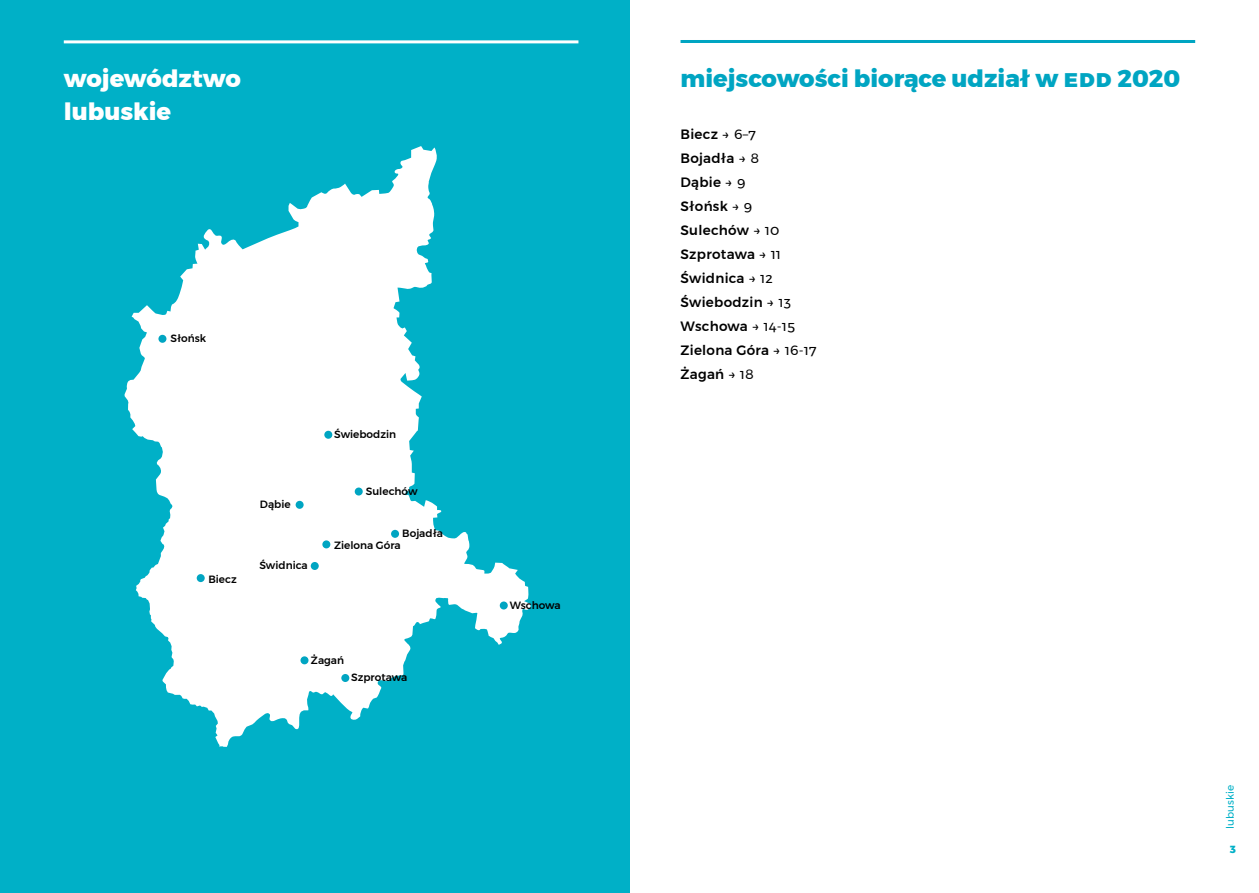
<style>
.page{position:relative;width:1259px;height:893px;background:#fff}
.page>*{position:absolute;margin:0;border:0;box-sizing:border-box;transform-origin:0 0}
.t1{font:800 24px "Montserrat";color:#00a5c2}
.t2{font:800 24px/33px "Montserrat";color:#fff}
.t3{font:500 13.5px/24px "Montserrat";letter-spacing:.02em;color:#000}
.t4{font:500 10.5px "Montserrat";color:#000}
.t5{font:10.5px "Montserrat";color:#00b0c7}
.t6{font:800 10.5px "Montserrat";color:#00b0c7}
.s1{font-weight:400}
</style>
<div class="page">
<hr style="left:680px;top:40px;width:515px;height:3px;background:#00a5c2">
<div style="left:0;top:0;width:629px;height:893px;background:#00b0c7"></div>
<svg style="left:125px;top:146px;width:405px;height:601px;fill:#fff"></svg>
<hr style="left:64px;top:40px;width:514px;height:3px;background:#fff">
<div style="left:355px;top:487px;width:8px;height:8px;background:#00a5c2;border-radius:50%"></div>
<div style="left:324px;top:431px;width:8px;height:8px;background:#00a5c2;border-radius:50%"></div>
<div style="left:322px;top:540px;width:8px;height:8px;background:#00a5c2;border-radius:50%"></div>
<div style="left:197px;top:574px;width:8px;height:8px;background:#00a5c2;border-radius:50%"></div>
<div style="left:391px;top:530px;width:8px;height:8px;background:#00a5c2;border-radius:50%"></div>
<div style="left:300px;top:656px;width:8px;height:8px;background:#00a5c2;border-radius:50%"></div>
<div style="left:341px;top:674px;width:8px;height:8px;background:#00a5c2;border-radius:50%"></div>
<div style="left:311px;top:562px;width:8px;height:8px;background:#00a5c2;border-radius:50%"></div>
<div style="left:500px;top:601px;width:8px;height:8px;background:#00a5c2;border-radius:50%"></div>
<div style="left:296px;top:501px;width:8px;height:8px;background:#00a5c2;border-radius:50%"></div>
<div style="left:158px;top:335px;width:8px;height:8px;background:#00a5c2;border-radius:50%"></div>
<h1 class="t2" style="left:64px;top:62px;width:179px">województwo lubuskie</h1>
<p class="t4" style="left:170px;top:330px;width:37px">Słońsk</p>
<p class="t4" style="left:208px;top:571px;width:30px">Biecz</p>
<p class="t4" style="left:260px;top:496px;width:32px">Dąbie</p>
<p class="t4" style="left:259px;top:557px;width:50px">Świdnica</p>
<p class="t4" style="left:334px;top:426px;width:64px">Świebodzin</p>
<p class="t4" style="left:366px;top:483px;width:53px">Sulechów</p>
<p class="t4" style="left:402px;top:525px;width:42px">Bojadła</p>
<p class="t4" style="left:334px;top:537px;width:68px">Zielona Góra</p>
<p class="t4" style="left:311px;top:652px;width:35px">Żagań</p>
<p class="t4" style="left:351px;top:669px;width:58px">Szprotawa</p>
<p class="t4" style="left:510px;top:597px;width:53px">Wschowa</p>
<h1 class="t1" style="left:680px;top:59px;width:501px">miejscowości biorące udział w EDD 2020</h1>
<p class="t3" style="left:680px;top:122px;width:137px">Biecz <span class="s1">→ 6–7<br></span>Bojadła <span class="s1">→ 8<br></span>Dąbie <span class="s1">→ 9<br></span>Słońsk <span class="s1">→ 9<br></span>Sulechów <span class="s1">→ 10<br></span>Szprotawa <span class="s1">→ 11<br></span>Świdnica <span class="s1">→ 12<br></span>Świebodzin <span class="s1">→ 13<br></span>Wschowa <span class="s1">→ 14-15<br></span>Zielona Góra <span class="s1">→ 16-17<br></span>Żagań <span class="s1">→ 18</span></p>
<p class="t5" style="left:1222px;top:829px;width:45px;rotate:-90deg">lubuskie</p>
<p class="t6" style="left:1229px;top:840px;width:8px">3</p>
</div>
